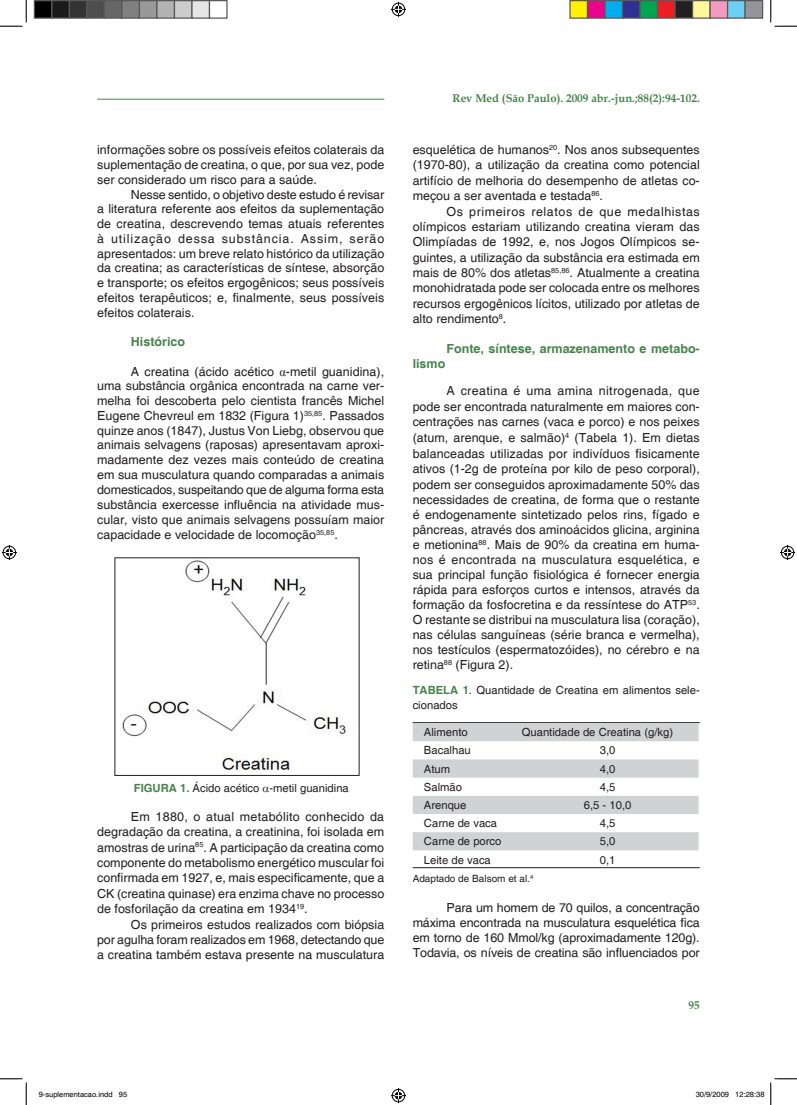
<style>
.page{position:relative;width:797px;height:1105px;background:#fff}
.page>*{position:absolute;margin:0;border:0;box-sizing:border-box;transform-origin:0 0}
.t1{font:12.5px/15.4px "Helvetica";color:#231f20;text-align:justify}
.t2{font:700 12.5px "Helvetica";color:#47844a}
.t3{font:11.25px/15px "Helvetica";color:#231f20}
.t4{font:700 11.25px "Book Antiqua";color:#47844a}
.t5{font:10px "Helvetica";color:#231f20}
.t6{font:7.5px "Helvetica";color:#000}
.s1{font-family:"Times New Roman"}
.s2{font-weight:700;color:#47844a}
</style>
<div class="page">
<hr style="left:97px;top:99px;width:287px;height:1px;background:#47844a">
<hr style="left:412px;top:722px;width:287px;height:1px;background:#231f20">
<hr style="left:412px;top:867px;width:287px;height:1px;background:#231f20">
<img style="left:122px;top:560px;width:227px;height:214px">
<svg style="left:412px;top:723px;width:286px;height:127px;fill:#d1d2d4"></svg>
<svg style="left:0;top:0;width:27px;height:27px"></svg>
<svg style="left:0;top:1078px;width:27px;height:27px"></svg>
<svg style="left:770px;top:0;width:27px;height:27px"></svg>
<svg style="left:770px;top:1078px;width:27px;height:27px"></svg>
<svg style="left:391px;top:2px;width:15px;height:15px"></svg>
<svg style="left:391px;top:1088px;width:15px;height:15px"></svg>
<svg style="left:2px;top:545px;width:15px;height:15px"></svg>
<svg style="left:780px;top:545px;width:15px;height:15px"></svg>
<div style="left:34px;top:1px;width:18px;height:17px;background:#000"></div>
<div style="left:34px;top:0;width:18px;height:19px;border:1px solid #595959"></div>
<div style="left:52px;top:1px;width:17px;height:17px;background:#1a1a1a"></div>
<div style="left:51px;top:0;width:19px;height:19px;border:1px solid #595959"></div>
<div style="left:69px;top:1px;width:18px;height:17px;background:#333"></div>
<div style="left:69px;top:0;width:19px;height:19px;border:1px solid #595959"></div>
<div style="left:87px;top:1px;width:17px;height:17px;background:#4d4d4d"></div>
<div style="left:86px;top:0;width:19px;height:19px;border:1px solid #595959"></div>
<div style="left:104px;top:1px;width:18px;height:17px;background:#666"></div>
<div style="left:104px;top:0;width:18px;height:19px;border:1px solid #595959"></div>
<div style="left:122px;top:1px;width:17px;height:17px;background:#808080"></div>
<div style="left:121px;top:0;width:19px;height:19px;border:1px solid #595959"></div>
<div style="left:139px;top:1px;width:18px;height:17px;background:#999"></div>
<div style="left:139px;top:0;width:19px;height:19px;border:1px solid #595959"></div>
<div style="left:157px;top:1px;width:17px;height:17px;background:#b3b3b3"></div>
<div style="left:156px;top:0;width:19px;height:19px;border:1px solid #595959"></div>
<div style="left:174px;top:1px;width:18px;height:17px;background:#ccc"></div>
<div style="left:174px;top:0;width:18px;height:19px;border:1px solid #595959"></div>
<div style="left:192px;top:1px;width:17px;height:17px;background:#e6e6e6"></div>
<div style="left:191px;top:0;width:19px;height:19px;border:1px solid #595959"></div>
<div style="left:209px;top:0;width:19px;height:19px;border:1px solid #595959"></div>
<div style="left:570px;top:1px;width:17px;height:17px;background:#fff101"></div>
<div style="left:569px;top:0;width:19px;height:19px;border:1px solid #595959"></div>
<div style="left:587px;top:1px;width:18px;height:17px;background:#ed028c"></div>
<div style="left:587px;top:0;width:18px;height:19px;border:1px solid #595959"></div>
<div style="left:605px;top:1px;width:17px;height:17px;background:#00aeef"></div>
<div style="left:604px;top:0;width:19px;height:19px;border:1px solid #595959"></div>
<div style="left:622px;top:1px;width:18px;height:17px;background:#2e3092"></div>
<div style="left:622px;top:0;width:18px;height:19px;border:1px solid #595959"></div>
<div style="left:640px;top:1px;width:17px;height:17px;background:#00a54f"></div>
<div style="left:639px;top:0;width:19px;height:19px;border:1px solid #595959"></div>
<div style="left:657px;top:1px;width:18px;height:17px;background:#ee1d23"></div>
<div style="left:657px;top:0;width:18px;height:19px;border:1px solid #595959"></div>
<div style="left:675px;top:1px;width:17px;height:17px;background:#231f20"></div>
<div style="left:674px;top:0;width:19px;height:19px;border:1px solid #595959"></div>
<div style="left:692px;top:1px;width:18px;height:17px;background:#fff79a"></div>
<div style="left:692px;top:0;width:18px;height:19px;border:1px solid #595959"></div>
<div style="left:710px;top:1px;width:17px;height:17px;background:#f499c2"></div>
<div style="left:709px;top:0;width:19px;height:19px;border:1px solid #595959"></div>
<div style="left:727px;top:1px;width:18px;height:17px;background:#6bcff6"></div>
<div style="left:727px;top:0;width:18px;height:19px;border:1px solid #595959"></div>
<div style="left:745px;top:1px;width:17px;height:17px;background:#939598"></div>
<div style="left:744px;top:0;width:19px;height:19px;border:1px solid #595959"></div>
<p class="t1" style="left:97px;top:143px;width:288px;line-height:14.9px">informações sobre os possíveis efeitos colaterais da suplementação de creatina, o que, por sua vez, pode ser considerado um risco para a saúde.</p>
<p class="t1" style="left:97px;top:187px;width:289px;line-height:14.8px;text-indent:34px">Nesse sentido, o objetivo deste estudo é revisar a literatura referente aos efeitos da suplementação de creatina, descrevendo temas atuais referentes à utilização dessa substância. Assim, serão apresentados: um breve relato histórico da utilização da creatina; as características de síntese, absorção e transporte; os efeitos ergogênicos; seus possíveis efeitos terapêuticos; e, finalmente, seus possíveis efeitos colaterais.</p>
<p class="t2" style="left:131px;top:334px;width:56px">Histórico</p>
<p class="t1" style="left:97px;top:364px;width:288px;line-height:14.9px;text-indent:34px">A creatina (ácido acético <span class="s1">α</span>-metil guanidina), uma substância orgânica encontrada na carne ver&shy;melha foi descoberta pelo cientista francês Michel Eugene Chevreul em 1832 (Figura 1)<sup>35,85</sup>. Passados quinze anos (1847), Justus Von Liebg, observou que animais selvagens (raposas) apresentavam aproxi&shy;madamente dez vezes mais conteúdo de creatina em sua musculatura quando comparadas a animais domesticados, suspeitando que de alguma forma esta substância exercesse influência na atividade mus&shy;cular, visto que animais selvagens possuíam maior capacidade e velocidade de locomoção<sup>35,85</sup>.</p>
<p class="t3" style="left:134px;top:781px;width:216px"><span class="s2">FIGURA 1.</span> Ácido acético -metil guanidina</p>
<p class="t1" style="left:97px;top:809px;width:289px;text-indent:34px">Em 1880, o atual metabólito conhecido da degradação da creatina, a creatinina, foi isolada em amostras de urina<sup>85</sup>. A participação da creatina como componente do metabolismo energético muscular foi confirmada em 1927, e, mais especificamente, que a CK (creatina quinase) era enzima chave no processo de fosforilação da creatina em 1934<sup>19</sup>.</p>
<p class="t1" style="left:97px;top:917px;width:289px;text-indent:34px">Os primeiros estudos realizados com biópsia por agulha foram realizados em 1968, detectando que a creatina também estava presente na musculatura</p>
<p class="t4" style="left:452px;top:91px;width:249px">Rev Med (São Paulo). 2009 abr.-jun.;88(2):94-102.</p>
<p class="t1" style="left:412px;top:142px;width:288px">esquelética de humanos<sup>20</sup>. Nos anos subsequentes (1970-80), a utilização da creatina como potencial artifício de melhoria do desempenho de atletas co&shy;meçou a ser aventada e testada<sup>86</sup>.</p>
<p class="t1" style="left:412px;top:204px;width:289px;text-indent:34px">Os primeiros relatos de que medalhistas olímpicos estariam utilizando creatina vieram das Olimpíadas de 1992, e, nos Jogos Olímpicos se&shy;guintes, a utilização da substância era estimada em mais de 80% dos atletas<sup>85,86</sup>. Atualmente a creatina monohidratada pode ser colocada entre os melhores recursos ergogênicos lícitos, utilizado por atletas de alto rendimento<sup>8</sup>.</p>
<p class="t2" style="left:446px;top:341px;width:255px">Fonte, síntese, armazenamento e metabo-</p>
<p class="t2" style="left:412px;top:356px;width:34px">lismo</p>
<p class="t1" style="left:412px;top:384px;width:289px;text-indent:34px">A creatina é uma amina nitrogenada, que pode ser encontrada naturalmente em maiores con&shy;centrações nas carnes (vaca e porco) e nos peixes (atum, arenque, e salmão)<sup>4</sup> (Tabela 1). Em dietas balanceadas utilizadas por indivíduos fisicamente ativos (1-2g de proteína por kilo de peso corporal), podem ser conseguidos aproximadamente 50% das necessidades de creatina, de forma que o restante é endogenamente sintetizado pelos rins, fígado e pâncreas, através dos aminoácidos glicina, arginina e metionina<sup>88</sup>. Mais de 90% da creatina em huma&shy;nos é encontrada na musculatura esquelética, e sua principal função fisiológica é fornecer energia rápida para esforços curtos e intensos, através da formação da fosfocretina e da ressíntese do ATP<sup>53</sup>.<br>O restante se distribui na musculatura lisa (coração), nas células sanguíneas (série branca e vermelha), nos testículos (espermatozóides), no cérebro e na retina<sup>88</sup> (Figura 2).</p>
<p class="t3" style="left:412px;top:683px;width:288px"><span class="s2">TABELA 1</span>. Quantidade de Creatina em alimentos sele&shy;cionados</p>
<p class="t3" style="left:424px;top:725px;width:45px">Alimento</p>
<p class="t3" style="left:521px;top:725px;width:153px">Quantidade de Creatina (g/kg)</p>
<p class="t3" style="left:424px;top:743px;width:48px">Bacalhau</p>
<p class="t3" style="left:600px;top:743px;width:17px">3,0</p>
<p class="t3" style="left:424px;top:762px;width:28px">Atum</p>
<p class="t3" style="left:600px;top:762px;width:17px">4,0</p>
<p class="t3" style="left:424px;top:780px;width:40px">Salmão</p>
<p class="t3" style="left:600px;top:780px;width:17px">4,5</p>
<p class="t3" style="left:424px;top:798px;width:44px">Arenque</p>
<p class="t3" style="left:584px;top:798px;width:49px">6,5 - 10,0</p>
<p class="t3" style="left:424px;top:816px;width:75px">Carne de vaca</p>
<p class="t3" style="left:600px;top:816px;width:17px">4,5</p>
<p class="t3" style="left:424px;top:834px;width:79px">Carne de porco</p>
<p class="t3" style="left:600px;top:834px;width:17px">5,0</p>
<p class="t3" style="left:424px;top:852px;width:68px">Leite de vaca</p>
<p class="t3" style="left:600px;top:852px;width:17px">0,1</p>
<p class="t5" style="left:412px;top:873px;width:122px">Adaptado de Balsom et al.<sup>4</sup></p>
<p class="t1" style="left:412px;top:901px;width:288px;line-height:15px;text-indent:34px">Para um homem de 70 quilos, a concentração máxima encontrada na musculatura esquelética fica em torno de 160 Mmol/kg (aproximadamente 120g).<br>Todavia, os níveis de creatina são influenciados por</p>
<p class="t4" style="left:688px;top:998px;width:13px">95</p>
<p class="t6" style="left:39px;top:1090px;width:90px">9-suplementacao.indd 95</p>
<p class="t6" style="left:695px;top:1090px;width:70px">30/9/2009 12:28:38</p>
</div>
